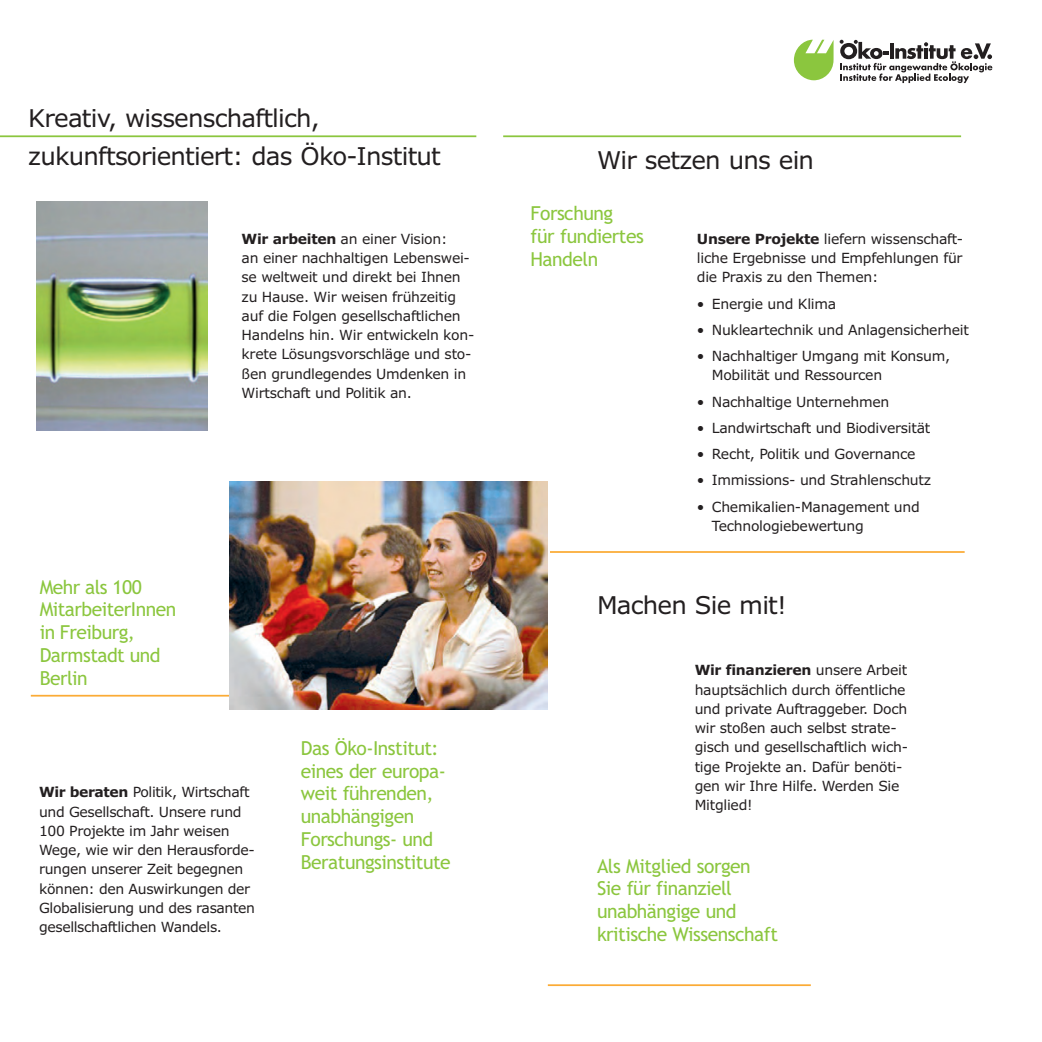
<style>
.page{position:relative;width:1042px;height:1042px;background:#fff}
.page>*{position:absolute;margin:0;border:0;box-sizing:border-box;transform-origin:0 0}
.t1{font:24.5px/38.5px "Verdana";letter-spacing:-.03em;color:#231f20}
.t2{font:19.25px/22.8px "Trebuchet MS";letter-spacing:-.025em;color:#8bc63e}
.t3{font:14px/19.2px "Verdana";letter-spacing:-.02em;color:#231f20}
.s1{font-weight:700}
</style>
<div class="page">
<hr style="left:31px;top:695px;width:369px;height:1px;background:#fbab36">
<hr style="left:528px;top:551px;width:436px;height:2px;background:#fbab36">
<hr style="left:548px;top:984px;width:263px;height:2px;background:#fbab36">
<img style="left:230px;top:482px;width:318px;height:227px">
<hr style="left:503px;top:135px;width:458px;height:2px;background:#8bc63e">
<hr style="left:0;top:135px;width:476px;height:2px;background:#8bc63e">
<img style="left:37px;top:201px;width:171px;height:229px">
<svg style="left:794px;top:40px;width:39px;height:41px"></svg>
<svg style="left:839px;top:40px;width:153px;height:43px"></svg>
<h1 class="t1" style="left:28px;top:101px;width:414px">Kreativ, wissenschaftlich, zukunftsorientiert: das Öko-Institut</h1>
<p class="t3" style="left:242px;top:231px;width:234px"><span class="s1">Wir arbeiten</span> an einer Vision:<br>an einer nachhaltigen Lebenswei&shy;se weltweit und direkt bei Ihnen zu Hause. Wir weisen frühzeitig auf die Folgen gesellschaftlichen<br>Handelns hin. Wir entwickeln kon&shy;krete Lösungsvorschläge und sto&shy;ßen grundlegendes Umdenken in<br>Wirtschaft und Politik an.</p>
<h2 class="t2" style="left:40px;top:575px;width:138px">Mehr als 100<br>MitarbeiterInnen in Freiburg,<br>Darmstadt und<br>Berlin</h2>
<p class="t3" style="left:39px;top:784px;width:217px"><span class="s1">Wir beraten</span> Politik, Wirtschaft und Gesellschaft. Unsere rund<br>100 Projekte im Jahr weisen<br>Wege, wie wir den Herausforde&shy;rungen unserer Zeit begegnen können: den Auswirkungen der<br>Globalisierung und des rasanten gesellschaftlichen Wandels.</p>
<h2 class="t2" style="left:301px;top:737px;width:151px">Das Öko-Institut: eines der europa&shy;weit führenden, unabhängigen<br>Forschungs- und<br>Beratungsinstitute</h2>
<h1 class="t1" style="left:597px;top:143px;width:218px">Wir setzen uns ein</h1>
<h2 class="t2" style="left:530px;top:202px;width:115px">Forschung<br>für fundiertes<br>Handeln</h2>
<p class="t3" style="left:697px;top:231px;width:268px;text-align:justify"><span class="s1">Unsere Projekte</span> liefern wissenschaft&shy;liche Ergebnisse und Empfehlungen für die Praxis zu den Themen:</p>
<p class="t3" style="left:697px;top:295px;width:141px">• Energie und Klima</p>
<p class="t3" style="left:697px;top:322px;width:273px">• Nukleartechnik und Anlagensicherheit</p>
<p class="t3" style="left:712px;top:348px;width:240px;text-indent:-15px">• Nachhaltiger Umgang mit Konsum,<br>Mobilität und Ressourcen</p>
<p class="t3" style="left:697px;top:393px;width:194px">• Nachhaltige Unternehmen</p>
<p class="t3" style="left:697px;top:420px;width:235px">• Landwirtschaft und Biodiversität</p>
<p class="t3" style="left:697px;top:446px;width:220px">• Recht, Politik und Governance</p>
<p class="t3" style="left:697px;top:472px;width:236px">• Immissions- und Strahlenschutz</p>
<p class="t3" style="left:712px;top:498px;width:209px;text-indent:-15px">• Chemikalien-Management und<br>Technologiebewertung</p>
<h1 class="t1" style="left:597px;top:588px;width:191px">Machen Sie mit!</h1>
<p class="t3" style="left:694px;top:662px;width:215px"><span class="s1">Wir finanzieren</span> unsere Arbeit hauptsächlich durch öffentliche und private Auftraggeber. Doch wir stoßen auch selbst strate&shy;gisch und gesellschaftlich wich&shy;tige Projekte an. Dafür benöti&shy;gen wir Ihre Hilfe. Werden Sie<br>Mitglied!</p>
<h2 class="t2" style="left:597px;top:854px;width:182px">Als Mitglied sorgen<br>Sie für finanziell unabhängige und kritische Wissenschaft</h2>
</div>
